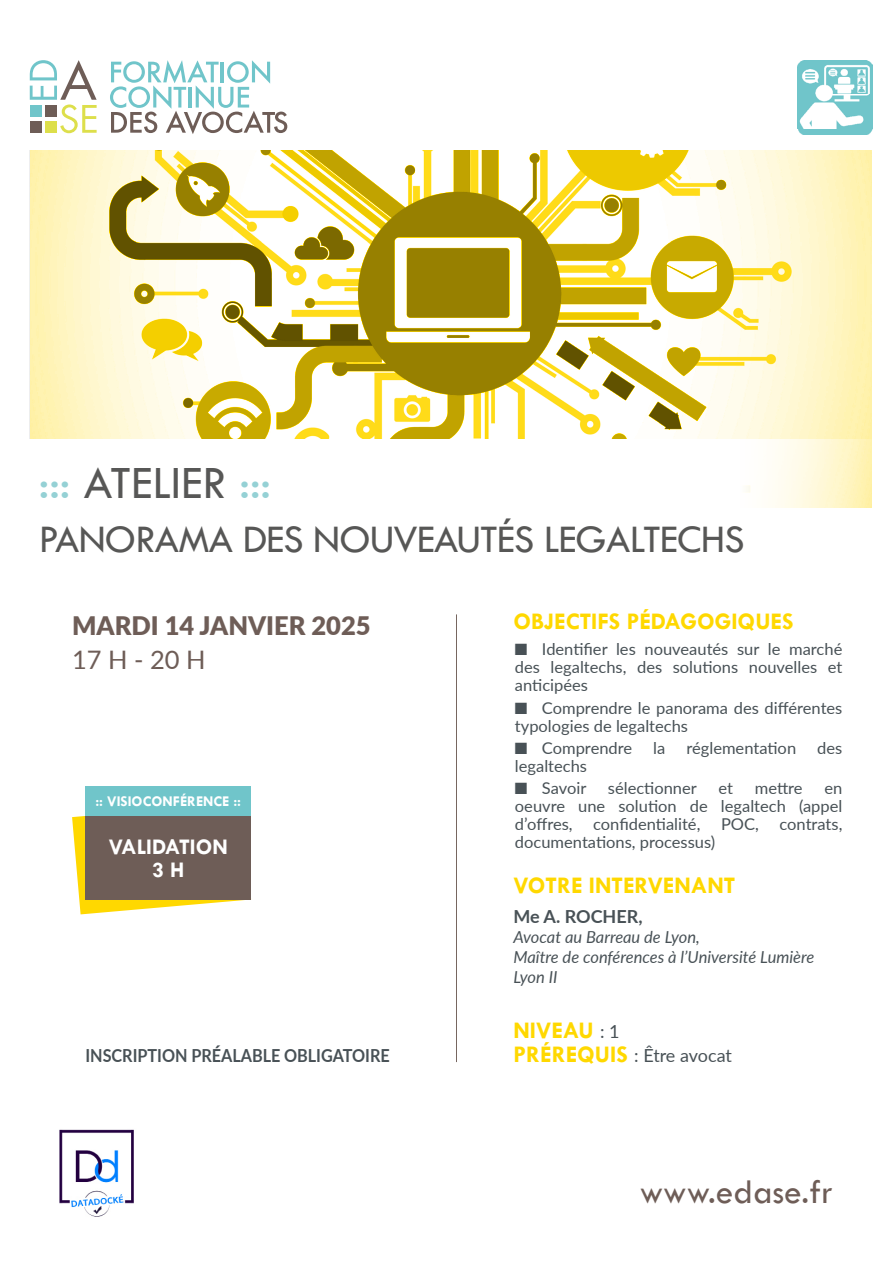
<style>
.page{position:relative;width:893px;height:1263px;background:#fff}
.page>*{position:absolute;margin:0;border:0;box-sizing:border-box;transform-origin:0 0}
.t1{font:48px "Tw Cen";color:#575756}
.t2{font:40.5px "Tw Cen";letter-spacing:-.02em;color:#575756}
.t3{font:35.25px "Tw Cen";color:#6e5d57}
.t4{font:900 25.5px "Lato";color:#6e5d57}
.t5{font:25.5px "Lato";color:#6e5d57}
.t6{font:700 24px "Tw Cen";color:#ffd800}
.t7{font:700 22.5px/22.5px "Tw Cen";color:#fff;text-align:center}
.t8{font:700 18px "Lato";color:#485156;scale:.9 1}
.t9{font:18px "Lato";letter-spacing:-.01em;color:#485156}
.t10{font:700 18px "Lato";color:#485156}
.t11{font:italic 16.5px/19.8px "Lato";color:#485156}
.t12{font:16.35px/18px "Lato";color:#485156;text-align:justify}
.t13{font:700 15px "Tw Cen";color:#fff}
.s1{color:#95d1d5}
.s2{font-family:"Lato";font-weight:400;font-size:18px;color:#485156}
.s3{font-family:"Tw Cen";font-weight:700;font-size:24px;color:#ffd800}
</style>
<div class="page">
<img style="left:59px;top:1129px;width:75px;height:88px">
<svg style="left:30px;top:151px;width:842px;height:288px"></svg>
<svg style="left:30px;top:60px;width:67px;height:73px"></svg>
<div style="left:30px;top:105px;width:12px;height:12px;background:#70c5ca"></div>
<div style="left:45px;top:105px;width:12px;height:12px;background:#6e5d57"></div>
<div style="left:30px;top:121px;width:12px;height:12px;background:#6e5d57"></div>
<div style="left:45px;top:121px;width:12px;height:12px;background:#dddf4b"></div>
<svg style="left:110px;top:60px;width:177px;height:74px"></svg>
<svg style="left:72px;top:816px;width:179px;height:98px"></svg>
<div style="left:85px;top:816px;width:166px;height:83px;background:#6e5d57"></div>
<div style="left:85px;top:786px;width:166px;height:30px;background:#70c5ca"></div>
<img style="left:798px;top:60px;width:74px;height:74px">
<hr style="left:456px;top:614px;width:1px;height:448px;background:#6e5d57">
<h1 class="t1" style="left:39px;top:454px;width:234px"><span class="s1">:::</span> ATELIER <span class="s1">:::</span></h1>
<h2 class="t2" style="left:39px;top:515px;width:707px">PANORAMA DES NOUVEAUTÉS LEGALTECHS</h2>
<h3 class="t4" style="left:72px;top:606px;width:300px">MARDI 14 JANVIER 2025</h3>
<h3 class="t5" style="left:72px;top:641px;width:135px">17 H - 20 H</h3>
<p class="t13" style="left:95px;top:793px;width:147px">:: VISIOCONFÉRENCE ::</p>
<h3 class="t7" style="left:109px;top:835px;width:121px">VALIDATION<br>3 H</h3>
<h3 class="t6" style="left:513px;top:607px;width:282px">OBJECTIFS PÉDAGOGIQUES</h3>
<p class="t12" style="left:515px;top:640px;width:329px">■ Identifier les nouveautés sur le marché des legaltechs, des solutions nouvelles et anticipées</p>
<p class="t12" style="left:515px;top:698px;width:329px">■ Comprendre le panorama des différentes typologies de legaltechs</p>
<p class="t12" style="left:515px;top:738px;width:119px">■ Comprendre</p>
<p class="t12" style="left:653px;top:738px;width:14px">la</p>
<p class="t12" style="left:686px;top:738px;width:111px">réglementation</p>
<p class="t12" style="left:817px;top:738px;width:27px">des</p>
<p class="t12" style="left:515px;top:756px;width:74px">legaltechs</p>
<p class="t12" style="left:515px;top:778px;width:73px">■ Savoir</p>
<p class="t12" style="left:608px;top:778px;width:90px">sélectionner</p>
<p class="t12" style="left:718px;top:778px;width:16px">et</p>
<p class="t12" style="left:755px;top:778px;width:49px">mettre</p>
<p class="t12" style="left:515px;top:778px;width:329px;text-indent:310px">en oeuvre une solution de legaltech (appel d’offres,</p>
<p class="t12" style="left:593px;top:814px;width:109px">confidentialité,</p>
<p class="t12" style="left:721px;top:814px;width:39px">POC,</p>
<p class="t12" style="left:779px;top:814px;width:64px">contrats,</p>
<p class="t12" style="left:515px;top:832px;width:202px">documentations, processus)</p>
<h3 class="t6" style="left:513px;top:871px;width:223px">VOTRE INTERVENANT</h3>
<p class="t10" style="left:513px;top:903px;width:131px">Me A. ROCHER,</p>
<p class="t11" style="left:513px;top:926px;width:302px">Avocat au Barreau de Lyon,<br>Maître de conférences à l’Université Lumière<br>Lyon II</p>
<h3 class="t6" style="left:513px;top:1015px;width:108px">NIVEAU <span class="s2">: 1</span></h3>
<p class="t8" style="left:85px;top:1042px;width:340px">INSCRIPTION PRÉALABLE OBLIGATOIRE</p>
<p class="t9" style="left:513px;top:1042px;width:220px"><span class="s3">PRÉREQUIS</span> : Être avocat</p>
<h3 class="t3" style="left:640px;top:1170px;width:195px">www.edase.fr</h3>
</div>
